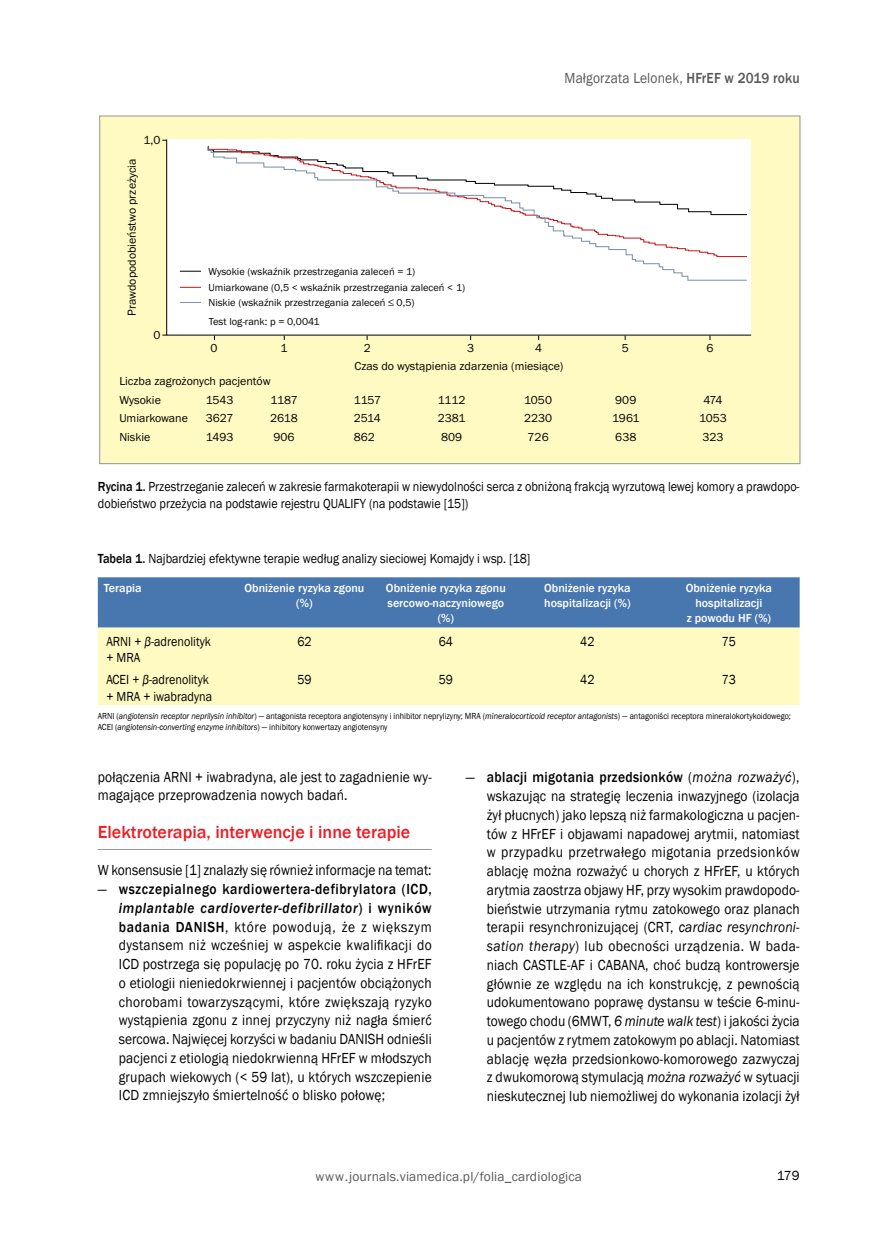
<style>
.page{position:relative;width:872px;height:1234px;background:#fff}
.page>*{position:absolute;margin:0;border:0;box-sizing:border-box;transform-origin:0 0}
.t1{font:500 18px "Franklin Gothic";color:#ed1d24}
.t2{font:15px/18.8px "Franklin Gothic";letter-spacing:.01em;color:#000;text-align:justify;scale:.9 1}
.t3{font:15px "Franklin Gothic";letter-spacing:.01em;color:#58595b;scale:.9 1}
.t4{font:13.5px/16.5px "Franklin Gothic";color:#000;scale:.9 1}
.t5{font:13.5px "Franklin Gothic";letter-spacing:.01em;color:#58595b}
.t6{font:13.5px "Franklin Gothic";color:#000}
.t7{font:12px "Franklin Gothic";color:#000}
.t8{font:500 12px/15px "Franklin Gothic";color:#fff;text-align:center}
.t9{font:10.5px/15.6px "Franklin Gothic";color:#000}
.t10{font:9px/10.9px "Franklin Gothic";color:#000;scale:.9 1}
.s1{font-weight:500}
.s2{font-style:italic}
.s3{font-weight:500;font-style:italic}
</style>
<div class="page">
<hr style="left:98px;top:848px;width:334px;height:1px;background:#939598">
<div style="left:98px;top:577px;width:701px;height:50px;background:#4876ae"></div>
<div style="left:98px;top:627px;width:701px;height:78px;background:#fffac2"></div>
<div style="left:100px;top:116px;width:700px;height:347px;background:#fffac2"></div>
<div style="left:166px;top:139px;width:586px;height:197px;background:#fff"></div>
<svg style="left:180px;top:271px;width:21px;height:1px"></svg>
<svg style="left:180px;top:287px;width:21px;height:1px"></svg>
<svg style="left:180px;top:302px;width:21px;height:1px"></svg>
<div style="left:207px;top:146px;width:540px;height:135px;background:#fff"></div>
<p class="t7" style="left:143px;top:133px;width:18px">1,0</p>
<p class="t7" style="left:124px;top:316px;width:159px;rotate:-90deg">Prawdopodobieństwo przeżycia</p>
<p class="t7" style="left:153px;top:327px;width:9px">0</p>
<p class="t9" style="left:208px;top:264px;width:258px">Wysokie (wskaźnik przestrzegania zaleceń = 1)<br>Umiarkowane (0,5 &lt; wskaźnik przestrzegania zaleceń &lt; 1)<br>Niskie (wskaźnik przestrzegania zaleceń ≤ 0,5)</p>
<p class="t9" style="left:209px;top:314px;width:112px">Test log-rank: p = 0,0041</p>
<p class="t3" style="left:564px;top:69px;width:263px">Małgorzata Lelonek, <span class="s1">HFrEF w 2019 roku</span></p>
<p class="t7" style="left:211px;top:340px;width:9px">0</p>
<p class="t7" style="left:280px;top:340px;width:9px">1</p>
<p class="t7" style="left:364px;top:340px;width:9px">2</p>
<p class="t7" style="left:467px;top:340px;width:9px">3</p>
<p class="t7" style="left:535px;top:340px;width:9px">4</p>
<p class="t7" style="left:621px;top:340px;width:9px">5</p>
<p class="t7" style="left:706px;top:340px;width:9px">6</p>
<p class="t7" style="left:354px;top:358px;width:210px">Czas do wystąpienia zdarzenia (miesiące)</p>
<p class="t7" style="left:119px;top:373px;width:153px">Liczba zagrożonych pacjentów</p>
<p class="t7" style="left:119px;top:392px;width:43px">Wysokie</p>
<p class="t7" style="left:206px;top:392px;width:29px">1543</p>
<p class="t7" style="left:270px;top:392px;width:29px">1187</p>
<p class="t7" style="left:354px;top:392px;width:29px">1157</p>
<p class="t7" style="left:438px;top:392px;width:29px">1112</p>
<p class="t7" style="left:524px;top:392px;width:29px">1050</p>
<p class="t7" style="left:615px;top:392px;width:23px">909</p>
<p class="t7" style="left:703px;top:392px;width:21px">474</p>
<p class="t7" style="left:119px;top:429px;width:33px">Niskie</p>
<p class="t7" style="left:206px;top:429px;width:29px">1493</p>
<p class="t7" style="left:273px;top:429px;width:23px">906</p>
<p class="t7" style="left:354px;top:429px;width:23px">862</p>
<p class="t7" style="left:441px;top:429px;width:23px">809</p>
<p class="t7" style="left:527px;top:429px;width:23px">726</p>
<p class="t7" style="left:615px;top:429px;width:23px">638</p>
<p class="t7" style="left:702px;top:429px;width:23px">323</p>
<p class="t7" style="left:119px;top:410px;width:70px">Umiarkowane</p>
<p class="t7" style="left:206px;top:410px;width:29px">3627</p>
<p class="t7" style="left:270px;top:410px;width:29px">2618</p>
<p class="t7" style="left:354px;top:410px;width:29px">2514</p>
<p class="t7" style="left:438px;top:410px;width:29px">2381</p>
<p class="t7" style="left:524px;top:410px;width:30px">2230</p>
<p class="t7" style="left:612px;top:410px;width:29px">1961</p>
<p class="t7" style="left:699px;top:410px;width:29px">1053</p>
<p class="t4" style="left:98px;top:478px;width:781px;line-height:17.2px"><span class="s1">Rycina 1.</span> Przestrzeganie zaleceń w zakresie farmakoterapii w niewydolności serca z obniżoną frakcją wyrzutową lewej komory a prawdopo&shy;dobieństwo przeżycia na podstawie rejestru QUALIFY (na podstawie [15])</p>
<p class="t4" style="left:98px;top:550px;width:482px"><span class="s1">Tabela 1.</span> Najbardziej efektywne terapie według analizy sieciowej Komajdy i wsp. [18]</p>
<p class="t8" style="left:104px;top:580px;width:39px">Terapia</p>
<p class="t8" style="left:244px;top:580px;width:121px">Obniżenie ryzyka zgonu (%)</p>
<p class="t8" style="left:386px;top:580px;width:121px">Obniżenie ryzyka zgonu sercowo-naczyniowego (%)</p>
<p class="t8" style="left:544px;top:580px;width:88px;text-align:left">Obniżenie ryzyka hospitalizacji (%)</p>
<p class="t8" style="left:685px;top:580px;width:88px">Obniżenie ryzyka hospitalizacji<br>z powodu HF (%)</p>
<p class="t4" style="left:106px;top:633px;width:118px">ARNI + <span class="s2">β</span>-adrenolityk + MRA</p>
<p class="t4" style="left:297px;top:633px;width:17px">62</p>
<p class="t4" style="left:439px;top:633px;width:17px">64</p>
<p class="t4" style="left:580px;top:633px;width:17px">42</p>
<p class="t4" style="left:722px;top:633px;width:17px">75</p>
<p class="t4" style="left:106px;top:671px;width:119px">ACEI + <span class="s2">β</span>-adrenolityk + MRA + iwabradyna</p>
<p class="t4" style="left:297px;top:671px;width:17px">59</p>
<p class="t4" style="left:439px;top:671px;width:17px">59</p>
<p class="t4" style="left:580px;top:671px;width:17px">42</p>
<p class="t4" style="left:722px;top:671px;width:17px">73</p>
<p class="t10" style="left:98px;top:710px;width:771px">ARNI (<span class="s2">angiotensin receptor neprilysin inhibitor</span>) — antagonista receptora angiotensyny i inhibitor neprylizyny; MRA (<span class="s2">mineralocorticoid receptor antagonists</span>) — antagoniści receptora mineralokortykoidowego;<br>ACEI (<span class="s2">angiotensin-converting enzyme inhibitors</span>) — inhibitory konwertazy angiotensyny</p>
<p class="t2" style="left:98px;top:767px;width:372px">połączenia ARNI + iwabradyna, ale jest to zagadnienie wy&shy;magające przeprowadzenia nowych badań.</p>
<p class="t1" style="left:98px;top:820px;width:314px">Elektroterapia, interwencje i inne terapie</p>
<p class="t2" style="left:98px;top:861px;width:372px">W konsensusie [1] znalazły się również informacje na temat:</p>
<p class="t2" style="left:119px;top:879px;width:349px;text-indent:-21px">— <span class="s1">wszczepialnego kardiowertera-defibrylatora (ICD, </span><span class="s3">implantable cardioverter-defibrillator</span><span class="s1">) i wyników badania DANISH</span>, które powodują, że z większym dystansem niż wcześniej w aspekcie kwalifikacji do ICD postrzega się populację po 70. roku życia z HFrEF o etiologii nieniedokrwiennej i pacjentów obciążonych chorobami towarzyszącymi, które zwiększają ryzyko wystąpienia zgonu z innej przyczyny niż nagła śmierć sercowa. Najwięcej korzyści w badaniu DANISH odnieśli pacjenci z etiologią niedokrwienną HFrEF w młodszych grupach wiekowych (&lt; 59 lat), u których wszczepienie ICD zmniejszyło śmiertelność o blisko połowę;</p>
<p class="t2" style="left:487px;top:768px;width:349px;text-indent:-21px">— <span class="s1">ablacji migotania przedsionków</span> (<span class="s2">można rozważyć</span>), wskazując na strategię leczenia inwazyjnego (izolacja żył płucnych) jako lepszą niż farmakologiczna u pacjen&shy;tów z HFrEF i objawami napadowej arytmii, natomiast w przypadku przetrwałego migotania przedsionków ablację można rozważyć u chorych z HFrEF, u których arytmia zaostrza objawy HF, przy wysokim prawdopodo&shy;bieństwie utrzymania rytmu zatokowego oraz planach terapii resynchronizującej (CRT, <span class="s2">cardiac resynchroni&shy;sation therapy</span>) lub obecności urządzenia. W bada&shy;niach CASTLE-AF i CABANA, choć budzą kontrowersje głównie ze względu na ich konstrukcję, z pewnością udokumentowano poprawę dystansu w teście 6-minu&shy;towego chodu (6MWT, <span class="s2">6 minute walk test</span>) i jakości życia u pacjentów z rytmem zatokowym po ablacji. Natomiast ablację węzła przedsionkowo-komorowego zazwyczaj z dwukomorową stymulacją <span class="s2">można rozważyć</span> w sytuacji nieskutecznej lub niemożliwej do wykonania izolacji żył</p>
<p class="t5" style="left:315px;top:1168px;width:268px">www.journals.viamedica.pl/folia_cardiologica</p>
<p class="t6" style="left:777px;top:1166px;width:24px">179</p>
</div>
